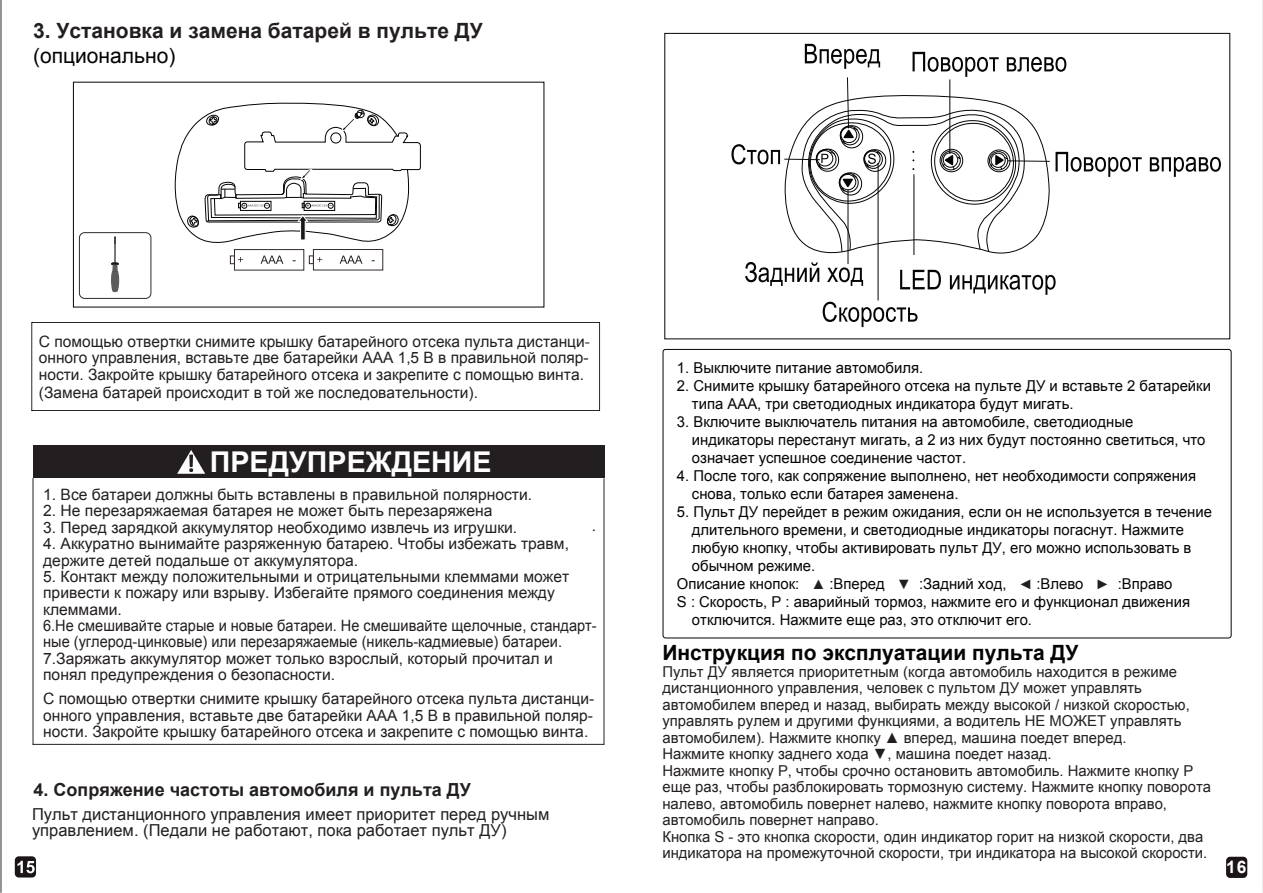
<style>
.page{position:relative;width:1263px;height:893px;background:#fff}
.page>*{position:absolute;margin:0;border:0;box-sizing:border-box;transform-origin:0 0}
.t1{font:700 28.65px "Arial";color:#fff}
.t2{font:700 21px "Arial";color:#231f20}
.t3{font:700 21px "Arial";color:#040503}
.t4{font:21px "Arial";color:#040503}
.t5{font:700 18px "Arial";color:#231f20}
.t6{font:700 17.25px "Arial";color:#fff}
.t7{font:16.5px/16.2px "Arial";color:#231f20}
.t8{font:15.6px/16.4px "Arial";color:#231f20}
.t9{font:15px/18px "Arial";color:#040503}
.t10{font:15px/16.5px "Arial";color:#231f20}
.t11{font:6.3px "Sim Hei";color:#040503}
.s1{font-size:13.65px;color:#231f20}
</style>
<div class="page">
<hr style="left:1262px;top:0;width:1px;height:893px;background:#322b2a">
<hr style="left:1px;top:0;width:1px;height:893px;background:#322b2a">
<div style="left:15px;top:856px;width:21px;height:21px;background:#1b1517;border-radius:4px"></div>
<svg style="left:17px;top:861px;width:18px;height:12px"></svg>
<div style="left:79px;top:232px;width:72px;height:67px;border:1px solid #322b2a;border-radius:5px"></div>
<svg style="left:111px;top:236px;width:8px;height:56px"></svg>
<svg style="left:174px;top:102px;width:247px;height:162px"></svg>
<svg style="left:31px;top:322px;width:569px;height:89px"></svg>
<div style="left:664px;top:33px;width:566px;height:306px;border:1px solid #040503"></div>
<hr style="left:878px;top:163px;width:1px;height:137px;background:#040503">
<div style="left:663px;top:349px;width:568px;height:289px;border:1px solid #040503;border-radius:3px"></div>
<div style="left:1226px;top:857px;width:21px;height:21px;background:#1b1517;border-radius:4px"></div>
<svg style="left:33px;top:478px;width:571px;height:267px"></svg>
<div style="left:33px;top:445px;width:571px;height:33px;background:#231f20"></div>
<svg style="left:177px;top:450px;width:28px;height:24px"></svg>
<svg style="left:1150px;top:157px;width:71px;height:20px"></svg>
<svg style="left:823px;top:302px;width:94px;height:25px"></svg>
<svg style="left:731px;top:44px;width:411px;height:251px"></svg>
<h2 class="t2" style="left:33px;top:17px;width:451px">3. Установка и замена батарей в пульте ДУ</h2>
<h2 class="t4" style="left:33px;top:42px;width:144px">(опционально)</h2>
<p class="t11" style="left:243px;top:203px;width:5px">+</p>
<p class="t11" style="left:266px;top:203px;width:5px">-</p>
<p class="t11" style="left:306px;top:203px;width:5px">+</p>
<p class="t11" style="left:329px;top:203px;width:5px">-</p>
<p class="t8" style="left:39px;top:333px;width:553px;text-align:justify">С помощью отвертки снимите крышку батарейного отсека пульта дистанци&shy;онного управления, вставьте две батарейки AAA 1,5 В в правильной поляр&shy;ности. Закройте крышку батарейного отсека и закрепите с помощью винта.</p>
<p class="t8" style="left:39px;top:385px;width:441px">(Замена батарей происходит в той же последовательности).</p>
<h1 class="t1" style="left:210px;top:443px;width:283px">ПРЕДУПРЕЖДЕНИЕ</h1>
<p class="t8" style="left:43px;top:486px;width:490px">1. Все батареи должны быть вставлены в правильной полярности.</p>
<p class="t8" style="left:43px;top:503px;width:451px">2. Не перезаряжаемая батарея не может быть перезаряжена</p>
<p class="t8" style="left:43px;top:519px;width:476px">3. Перед зарядкой аккумулятор необходимо извлечь из игрушки.</p>
<p class="t8" style="left:43px;top:536px;width:527px">4. Аккуратно вынимайте разряженную батарею. Чтобы избежать травм, держите детей подальше от аккумулятора.</p>
<p class="t8" style="left:43px;top:568px;width:555px">5. Контакт между положительными и отрицательными клеммами может привести к пожару или взрыву. Избегайте прямого соединения между клеммами.<br>6.Не смешивайте старые и новые батареи. Не смешивайте щелочные, стандарт&shy;ные (углерод-цинковые) или перезаряжаемые (никель-кадмиевые) батареи.<br>7.Заряжать аккумулятор может только взрослый, который прочитал и понял предупреждения о безопасности.</p>
<p class="t8" style="left:43px;top:691px;width:553px;text-align:justify">С помощью отвертки снимите крышку батарейного отсека пульта дистанци&shy;онного управления, вставьте две батарейки AAA 1,5 В в правильной поляр&shy;ности. Закройте крышку батарейного отсека и закрепите с помощью винта.</p>
<p class="t8" style="left:592px;top:518px;width:6px">.</p>
<p class="t5" style="left:34px;top:777px;width:439px">4. Сопряжение частоты автомобиля и пульта ДУ</p>
<p class="t7" style="left:32px;top:806px;width:519px">Пульт дистанционного управления имеет приоритет перед ручным управлением. (Педали не работают, пока работает пульт ДУ)</p>
<p class="t9" style="left:677px;top:358px;width:248px">1. Выключите питание автомобиля.</p>
<p class="t9" style="left:692px;top:376px;width:521px;text-indent:-15px">2. Снимите крышку батарейного отсека на пульте ДУ и вставьте 2 батарейки типа ААА, три светодиодных индикатора будут мигать.</p>
<p class="t9" style="left:692px;top:412px;width:515px;text-indent:-15px">3. Включите выключатель питания на автомобиле, светодиодные индикаторы перестанут мигать, а 2 из них будут постоянно светиться, что означает успешное соединение частот.</p>
<p class="t9" style="left:692px;top:466px;width:506px;text-indent:-15px">4. После того, как сопряжение выполнено, нет необходимости сопряжения снова, только если батарея заменена.</p>
<p class="t9" style="left:677px;top:502px;width:536px">5. Пульт ДУ перейдет в режим ожидания, если он не используется в течение</p>
<p class="t9" style="left:692px;top:520px;width:494px">длительного времени, и светодиодные индикаторы погаснут. Нажмите</p>
<p class="t9" style="left:692px;top:538px;width:501px">любую кнопку, чтобы активировать пульт ДУ, его можно использовать в</p>
<p class="t9" style="left:692px;top:556px;width:125px">обычном режиме.</p>
<p class="t9" style="left:677px;top:574px;width:497px">Описание кнопок: <span class="s1">▲</span> :Вперед <span class="s1">▼</span> :Задний ход, <span class="s1">◄</span> :Влево <span class="s1">►</span> :Вправо</p>
<p class="t9" style="left:677px;top:592px;width:515px">S : Скорость, Р : аварийный тормоз, нажмите его и функционал движения</p>
<p class="t9" style="left:692px;top:610px;width:342px">отключится. Нажмите еще раз, это отключит его.</p>
<h2 class="t3" style="left:662px;top:639px;width:418px">Инструкция по эксплуатации пульта ДУ</h2>
<p class="t10" style="left:662px;top:663px;width:550px">Пульт ДУ является приоритетным (когда автомобиль находится в режиме дистанционного управления, человек с пультом ДУ может управлять автомобилем вперед и назад, выбирать между высокой / низкой скоростью, управлять рулем и другими функциями, а водитель НЕ МОЖЕТ управлять автомобилем). Нажмите кнопку ▲ вперед, машина поедет вперед.<br>Нажмите кнопку заднего хода ▼, машина поедет назад.<br>Нажмите кнопку P, чтобы срочно остановить автомобиль. Нажмите кнопку P еще раз, чтобы разблокировать тормозную систему. Нажмите кнопку поворота налево, автомобиль повернет налево, нажмите кнопку поворота вправо, автомобиль повернет направо.<br>Кнопка S - это кнопка скорости, один индикатор горит на низкой скорости, два индикатора на промежуточной скорости, три индикатора на высокой скорости.</p>
<p class="t6" style="left:1226px;top:856px;width:22px">16</p>
</div>
